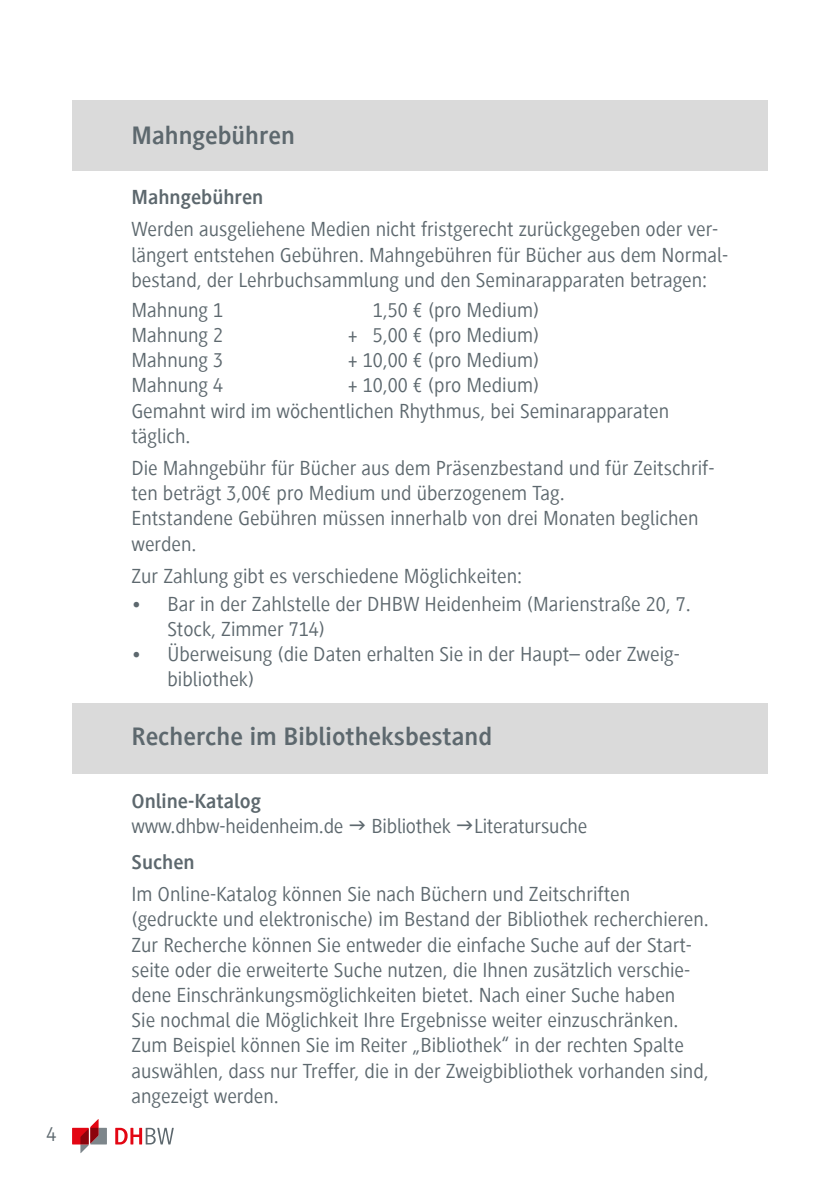
<style>
.page{position:relative;width:840px;height:1191px;background:#fff}
.page>*{position:absolute;margin:0;border:0;box-sizing:border-box;transform-origin:0 0}
.t1{font:700 26px "Generis Sans Com";color:#5d686e}
.t2{font:21px/25.2px "Generis Sans Com";color:#5d686e}
.t3{font:700 21px "Generis Sans Com";color:#5d686e}
</style>
<div class="page">
<div style="left:72px;top:1127px;width:17px;height:17px;background:#e30613"></div>
<svg style="left:80px;top:1119px;width:27px;height:34px"></svg>
<svg style="left:115px;top:1127px;width:59px;height:17px"></svg>
<div style="left:72px;top:100px;width:695px;height:71px;background:#dadada"></div>
<div style="left:72px;top:703px;width:695px;height:71px;background:#dadada"></div>
<p class="t2" style="left:46px;top:1122px;width:12px">4</p>
<p class="t1" style="left:131px;top:121px;width:165px">Mahngebühren</p>
<p class="t3" style="left:131px;top:186px;width:133px">Mahngebühren</p>
<p class="t2" style="left:131px;top:217px;width:598px">Werden ausgeliehene Medien nicht fristgerecht zurückgegeben oder ver&shy;längert entstehen Gebühren. Mahngebühren für Bücher aus dem Normal&shy;bestand, der Lehrbuchsammlung und den Seminarapparaten betragen:</p>
<p class="t2" style="left:131px;top:297px;width:93px">Mahnung 1</p>
<p class="t2" style="left:372px;top:297px;width:168px">1,50 € (pro Medium)</p>
<p class="t2" style="left:131px;top:323px;width:93px">Mahnung 2</p>
<p class="t2" style="left:347px;top:323px;width:193px">+ 5,00 € (pro Medium)</p>
<p class="t2" style="left:131px;top:348px;width:93px">Mahnung 3</p>
<p class="t2" style="left:347px;top:348px;width:193px">+ 10,00 € (pro Medium)</p>
<p class="t2" style="left:131px;top:373px;width:93px">Mahnung 4</p>
<p class="t2" style="left:131px;top:373px;width:539px;text-indent:216px">+ 10,00 € (pro Medium)<br>Gemahnt wird im wöchentlichen Rhythmus, bei Seminarapparaten täglich.</p>
<p class="t2" style="left:131px;top:455px;width:584px">Die Mahngebühr für Bücher aus dem Präsenzbestand und für Zeitschrif&shy;ten beträgt 3,00€ pro Medium und überzogenem Tag.<br>Entstandene Gebühren müssen innerhalb von drei Monaten beglichen werden.</p>
<p class="t2" style="left:131px;top:563px;width:392px">Zur Zahlung gibt es verschiedene Möglichkeiten:</p>
<p class="t2" style="left:167px;top:591px;width:524px;text-indent:-36px">• Bar in der Zahlstelle der DHBW Heidenheim (Marienstraße 20, 7.<br>Stock, Zimmer 714)</p>
<p class="t2" style="left:167px;top:641px;width:513px;text-indent:-36px">• Überweisung (die Daten erhalten Sie in der Haupt– oder Zweig&shy;bibliothek)</p>
<p class="t1" style="left:131px;top:721px;width:362px">Recherche im Bibliotheksbestand</p>
<p class="t3" style="left:131px;top:789px;width:131px">Online-Katalog</p>
<p class="t2" style="left:131px;top:813px;width:213px">www.dhbw-heidenheim.de</p>
<p class="t2" style="left:371px;top:813px;width:217px">Bibliothek Literatursuche</p>
<p class="t3" style="left:131px;top:850px;width:65px">Suchen</p>
<p class="t2" style="left:131px;top:881px;width:578px">Im Online-Katalog können Sie nach Büchern und Zeitschriften (gedruckte und elektronische) im Bestand der Bibliothek recherchieren.<br>Zur Recherche können Sie entweder die einfache Suche auf der Start&shy;seite oder die erweiterte Suche nutzen, die Ihnen zusätzlich verschie&shy;dene Einschränkungsmöglichkeiten bietet. Nach einer Suche haben<br>Sie nochmal die Möglichkeit Ihre Ergebnisse weiter einzuschränken.<br>Zum Beispiel können Sie im Reiter „Bibliothek“ in der rechten Spalte auswählen, dass nur Treffer, die in der Zweigbibliothek vorhanden sind, angezeigt werden.</p>
</div>
